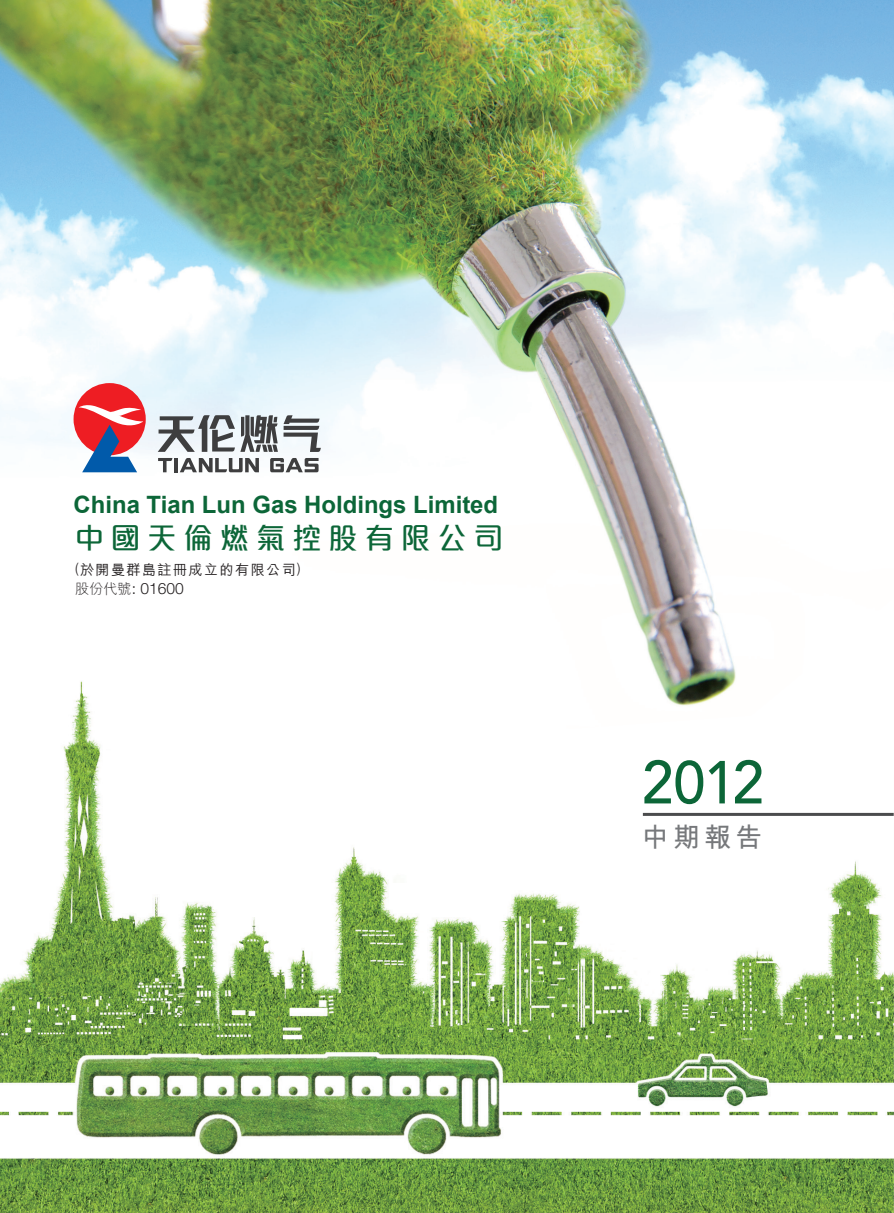
<style>
.page{position:relative;width:894px;height:1213px;background:#fff}
.page>*{position:absolute;margin:0;border:0;box-sizing:border-box;transform-origin:0 0}
.t1{font:500 60px "Avenir LT Std";color:#0c6638;scale:.95 1}
.t2{font:500 29.4px "M Elle HK";letter-spacing:.235em;color:#0c6638}
.t3{font:700 27px "M Hei HK";color:#76787b}
.t4{font:700 23.85px "Arial";color:#0c6638}
.t5{font:300 15.6px "Helvetica Neue LT Std";color:#231f20}
.t6{font:500 14.1px "M Hei HK";letter-spacing:.1em;color:#231f20}
.t7{font:300 14.1px "Helvetica Neue LT Std";color:#231f20}
.s1{font-family:"M Hei HK";font-size:14.1px}
</style>
<div class="page">
<img style="left:0;top:0;width:893px;height:1212px">
<div style="left:73px;top:383px;width:73px;height:72px;background:#ee1d23;border-radius:50%"></div>
<svg style="left:78px;top:404px;width:65px;height:68px"></svg>
<svg style="left:158px;top:415px;width:163px;height:37px"></svg>
<svg style="left:158px;top:458px;width:14px;height:14px"></svg>
<hr style="left:174px;top:458px;width:4px;height:14px;background:#3e3e3f">
<svg style="left:180px;top:458px;width:79px;height:14px"></svg>
<svg style="left:270px;top:458px;width:48px;height:14px"></svg>
<hr style="left:642px;top:812px;width:251px;height:3px;background:#4b4c4d">
<p class="t4" style="left:73px;top:489px;width:426px">China Tian Lun Gas Holdings Limited</p>
<p class="t2" style="left:75px;top:523px;width:429px">中國天倫燃氣控股有限公司</p>
<p class="t7" style="left:297px;top:559px;width:5px">(</p>
<p class="t6" style="left:80px;top:559px;width:217px">於開曼群島註冊成立的有限公司</p>
<p class="t7" style="left:75px;top:559px;width:5px">(</p>
<p class="t5" style="left:75px;top:579px;width:110px"><span class="s1">股份代號</span>: 01600</p>
<h1 class="t1" style="left:641px;top:747px;width:130px">2012</h1>
<p class="t3" style="left:641px;top:817px;width:122px">中期報告</p>
</div>
